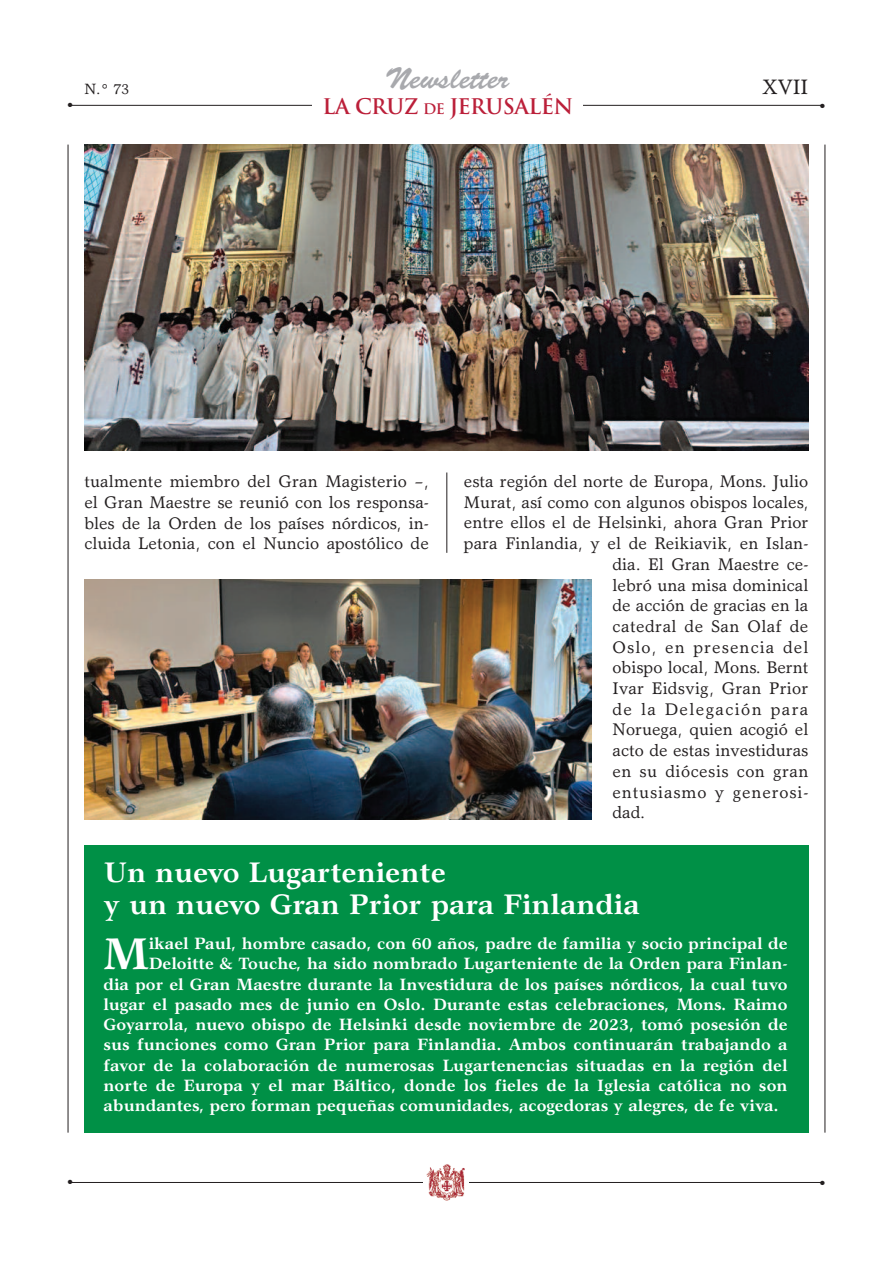
<style>
.page{position:relative;width:893px;height:1263px;background:#fff}
.page>*{position:absolute;margin:0;border:0;box-sizing:border-box;transform-origin:0 0}
.t1{font:700 44.55px "Garth Graphic";color:#fff}
.t2{font:30px "Brush Script";color:#a8a9ad}
.t3{font:700 28.5px/31.5px "Garth Graphic";color:#fff}
.t4{font:700 21px "Trajan";letter-spacing:-.025em;color:#bb1f39}
.t5{font:21px "Garth Graphic";color:#231f20}
.t6{font:16.95px/20.7px "Garth Graphic";color:#231f20;text-align:justify}
.t7{font:16.95px "Garth Graphic";letter-spacing:.05em;color:#231f20}
.t8{font:16.95px "Garth Graphic";letter-spacing:.025em;color:#231f20}
.t9{font:16.95px "Garth Graphic";letter-spacing:.065em;color:#231f20}
.t10{font:16.95px "Garth Graphic";letter-spacing:.03em;color:#231f20}
.t11{font:16.95px "Garth Graphic";letter-spacing:.08em;color:#231f20}
.t12{font:700 16.5px "Garth Graphic";color:#fff}
.t13{font:15px "Garth Graphic";color:#231f20}
.t14{font:6px "Zapf Dingbats";color:#231f20}
.s1{font-size:14.25px}
</style>
<div class="page">
<hr style="left:68px;top:145px;width:1px;height:987px;background:#231f20">
<hr style="left:825px;top:145px;width:1px;height:987px;background:#231f20">
<hr style="left:69px;top:1182px;width:754px;height:1px;background:#231f20">
<div style="left:424px;top:1163px;width:45px;height:41px;background:#fff"></div>
<img style="left:426px;top:1164px;width:39px;height:37px">
<img style="left:84px;top:145px;width:724px;height:306px">
<div style="left:84px;top:845px;width:724px;height:287px;background:#009046"></div>
<img style="left:84px;top:579px;width:508px;height:240px">
<hr style="left:447px;top:472px;width:1px;height:81px;background:#231f20">
<hr style="left:69px;top:105px;width:754px;height:1px;background:#231f20">
<div style="left:313px;top:98px;width:270px;height:22px;background:#fff"></div>
<h2 class="t2" style="left:385px;top:67px;width:125px">Newsletter</h2>
<p class="t4" style="left:323px;top:94px;width:252px">LA CRuz <span class="s1">DE</span> JERUSALÉN</p>
<p class="t5" style="left:762px;top:79px;width:48px">XVII</p>
<p class="t13" style="left:84px;top:83px;width:46px">N.° 73</p>
<p class="t14" style="left:68px;top:102px;width:6px">●</p>
<p class="t14" style="left:820px;top:102px;width:6px">●</p>
<p class="t6" style="left:84px;top:473px;width:346px">tualmente miembro del Gran Magisterio –, el Gran Maestre se reunió con los responsa&shy;bles de la Orden de los países nórdicos, in&shy;cluida Letonia, con el Nuncio apostólico de</p>
<p class="t6" style="left:464px;top:473px;width:346px">esta región del norte de Europa, Mons. Julio</p>
<p class="t6" style="left:464px;top:493px;width:346px">Murat, así como con algunos obispos locales,</p>
<p class="t6" style="left:464px;top:514px;width:346px">entre ellos el de Helsinki, ahora Gran Prior</p>
<p class="t6" style="left:464px;top:535px;width:346px">para Finlandia, y el de Reikiavik, en Islan-</p>
<p class="t6" style="left:613px;top:555px;width:197px">dia. El Gran Maestre ce-</p>
<p class="t6" style="left:613px;top:576px;width:197px">lebró una misa dominical</p>
<p class="t6" style="left:613px;top:597px;width:197px">de acción de gracias en la</p>
<p class="t8" style="left:613px;top:620px;width:197px">catedral de San Olaf de</p>
<p class="t9" style="left:613px;top:640px;width:197px">Oslo, en presencia del</p>
<p class="t6" style="left:613px;top:659px;width:197px">obispo local, Mons. Bernt</p>
<p class="t6" style="left:613px;top:680px;width:197px">Ivar Eidsvig, Gran Prior</p>
<p class="t11" style="left:613px;top:703px;width:197px">de la Delegación para</p>
<p class="t6" style="left:613px;top:721px;width:197px">Noruega, quien acogió el</p>
<p class="t6" style="left:613px;top:742px;width:197px">acto de estas investiduras</p>
<p class="t10" style="left:613px;top:765px;width:197px">en su diócesis con gran</p>
<p class="t7" style="left:613px;top:785px;width:197px">entusiasmo y generosi-</p>
<p class="t6" style="left:613px;top:804px;width:34px">dad.</p>
<h3 class="t3" style="left:103px;top:860px;width:538px">Un nuevo Lugarteniente<br>y un nuevo Gran Prior para Finlandia</h3>
<h1 class="t1" style="left:103px;top:937px;width:47px">M</h1>
<p class="t12" style="left:149px;top:937px;width:640px">ikael Paul, hombre casado, con 60 años, padre de familia y socio principal de</p>
<p class="t12" style="left:149px;top:957px;width:640px">Deloitte &amp; Touche, ha sido nombrado Lugarteniente de la Orden para Finlan-</p>
<p class="t12" style="left:103px;top:978px;width:686px">dia por el Gran Maestre durante la Investidura de los países nórdicos, la cual tuvo</p>
<p class="t12" style="left:103px;top:998px;width:686px">lugar el pasado mes de junio en Oslo. Durante estas celebraciones, Mons. Raimo</p>
<p class="t12" style="left:103px;top:1018px;width:686px">Goyarrola, nuevo obispo de Helsinki desde noviembre de 2023, tomó posesión de</p>
<p class="t12" style="left:103px;top:1038px;width:686px">sus funciones como Gran Prior para Finlandia. Ambos continuarán trabajando a</p>
<p class="t12" style="left:103px;top:1059px;width:686px">favor de la colaboración de numerosas Lugartenencias situadas en la región del</p>
<p class="t12" style="left:104px;top:1079px;width:686px">norte de Europa y el mar Báltico, donde los fieles de la Iglesia católica no son</p>
<p class="t12" style="left:104px;top:1099px;width:677px">abundantes, pero forman pequeñas comunidades, acogedoras y alegres, de fe viva.</p>
<p class="t14" style="left:68px;top:1179px;width:6px">●</p>
<p class="t14" style="left:820px;top:1179px;width:6px">●</p>
</div>
